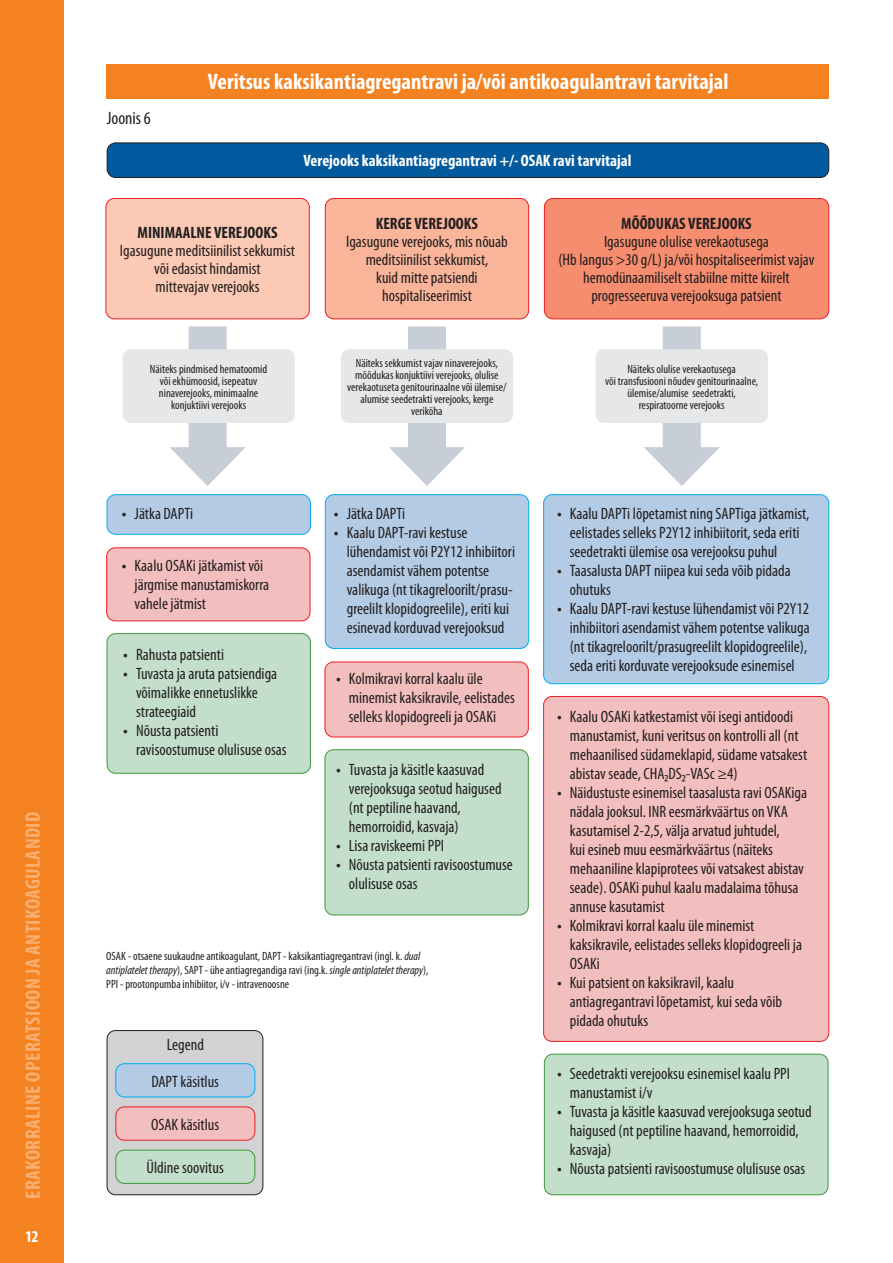
<style>
.page{position:relative;width:893px;height:1263px;background:#fff}
.page>*{position:absolute;margin:0;border:0;box-sizing:border-box;transform-origin:0 0}
.t1{font:700 condensed 22.5px "Myriad Pro";color:#fff}
.t2{font:700 condensed 21px "Myriad Pro";letter-spacing:.02em;color:#faaf71}
.t3{font:condensed 18px "Myriad Pro";color:#231f20}
.t4{font:condensed 16.5px/18.9px "Myriad Pro";color:#231f20}
.t5{font:700 condensed 16.5px "Myriad Pro";color:#fff}
.t6{font:700 condensed 16.5px "Myriad Pro";color:#231f20}
.t7{font:condensed 12px/12px "Myriad Pro";color:#231f20;text-align:center}
.s1{font-weight:700}
.s2{font-style:italic}
</style>
<div class="page">
<div style="left:0;top:0;width:64px;height:1263px;background:#f58220"></div>
<div style="left:544px;top:198px;width:285px;height:121px;background:#f68d6f;border-radius:9px"></div>
<div style="left:544px;top:198px;width:285px;height:121px;border:1px solid #ee1d23;border-radius:9px"></div>
<div style="left:325px;top:198px;width:204px;height:121px;background:#f9b49a;border-radius:9px"></div>
<div style="left:325px;top:198px;width:204px;height:121px;border:1px solid #ee1d23;border-radius:9px"></div>
<div style="left:106px;top:198px;width:203px;height:121px;background:#fcc9b4;border-radius:9px"></div>
<div style="left:106px;top:198px;width:204px;height:121px;border:1px solid #ee1d23;border-radius:9px"></div>
<div style="left:107px;top:1030px;width:156px;height:165px;background:#d1d2d4;border-radius:9px"></div>
<div style="left:107px;top:1030px;width:156px;height:165px;border:1px solid #231f20;border-radius:9px"></div>
<div style="left:544px;top:1054px;width:284px;height:141px;background:#c3dfcb;border-radius:9px"></div>
<div style="left:544px;top:1054px;width:284px;height:141px;border:1px solid #3f993d;border-radius:9px"></div>
<div style="left:106px;top:64px;width:723px;height:34px;background:#f58220"></div>
<div style="left:107px;top:143px;width:722px;height:35px;background:#015a9d;border-radius:9px"></div>
<div style="left:107px;top:143px;width:722px;height:35px;border:1px solid #231f20;border-radius:9px"></div>
<div style="left:107px;top:495px;width:203px;height:39px;background:#b3cbe5;border-radius:9px"></div>
<div style="left:107px;top:494px;width:204px;height:41px;border:1px solid #00aeef;border-radius:9px"></div>
<div style="left:325px;top:495px;width:204px;height:153px;background:#b3cbe5;border-radius:9px"></div>
<div style="left:325px;top:494px;width:204px;height:155px;border:1px solid #00aeef;border-radius:9px"></div>
<div style="left:544px;top:495px;width:285px;height:189px;background:#b3cbe5;border-radius:9px"></div>
<div style="left:543px;top:494px;width:286px;height:190px;border:1px solid #00aeef;border-radius:9px"></div>
<div style="left:544px;top:696px;width:285px;height:345px;background:#f3bfbe;border-radius:9px"></div>
<div style="left:543px;top:696px;width:286px;height:346px;border:1px solid #ee1d23;border-radius:9px"></div>
<div style="left:116px;top:1064px;width:139px;height:33px;background:#b3cbe5;border-radius:9px"></div>
<div style="left:115px;top:1063px;width:140px;height:34px;border:1px solid #00aeef;border-radius:9px"></div>
<div style="left:116px;top:1107px;width:139px;height:33px;background:#f3bfbe;border-radius:9px"></div>
<div style="left:115px;top:1106px;width:140px;height:34px;border:1px solid #ee1d23;border-radius:9px"></div>
<div style="left:116px;top:1150px;width:139px;height:33px;background:#c3dfcb;border-radius:9px"></div>
<div style="left:115px;top:1150px;width:140px;height:34px;border:1px solid #3f993d;border-radius:9px"></div>
<div style="left:107px;top:548px;width:203px;height:73px;background:#f3bfbe;border-radius:9px"></div>
<div style="left:106px;top:547px;width:204px;height:74px;border:1px solid #ee1d23;border-radius:9px"></div>
<div style="left:325px;top:662px;width:203px;height:75px;background:#f3bfbe;border-radius:9px"></div>
<div style="left:325px;top:662px;width:204px;height:75px;border:1px solid #ee1d23;border-radius:9px"></div>
<div style="left:107px;top:634px;width:203px;height:139px;background:#c3dfcb;border-radius:9px"></div>
<div style="left:107px;top:633px;width:204px;height:141px;border:1px solid #3f993d;border-radius:9px"></div>
<div style="left:325px;top:750px;width:203px;height:165px;background:#c3dfcb;border-radius:9px"></div>
<div style="left:325px;top:749px;width:204px;height:166px;border:1px solid #3f993d;border-radius:9px"></div>
<svg style="left:644px;top:326px;width:76px;height:160px"></svg>
<svg style="left:389px;top:326px;width:76px;height:160px"></svg>
<svg style="left:170px;top:326px;width:76px;height:160px"></svg>
<div style="left:596px;top:349px;width:172px;height:74px;background:#e6e7e9;border-radius:9px"></div>
<div style="left:341px;top:349px;width:172px;height:74px;background:#e6e7e9;border-radius:9px"></div>
<div style="left:123px;top:349px;width:172px;height:74px;background:#e6e7e9;border-radius:9px"></div>
<p class="t2" style="left:21px;top:1199px;width:389px;rotate:-90deg">ERAKORRALINE OPERATSIOON JA ANTIKOAGULANDID</p>
<p class="t5" style="left:25px;top:1227px;width:15px">12</p>
<p class="t3" style="left:107px;top:109px;width:46px">Joonis 6</p>
<h1 class="t1" style="left:208px;top:69px;width:522px">Veritsus kaksikantiagregantravi ja/või antikoagulantravi tarvitajal</h1>
<p class="t5" style="left:304px;top:152px;width:329px">Verejooks kaksikantiagregantravi +/- OSAK ravi tarvitajal</p>
<p class="t6" style="left:137px;top:223px;width:142px">MINIMAALNE VEREJOOKS</p>
<p class="t4" style="left:120px;top:242px;width:177px;line-height:18px;text-align:center">Igasugune meditsiinilist sekkumist või edasist hindamist<br>mittevajav verejooks</p>
<p class="t7" style="left:150px;top:363px;width:119px">Näiteks pindmised hematoomid või ekhümoosid, isepeatuv ninaverejooks, minimaalne konjuktiivi verejooks</p>
<p class="t4" style="left:122px;top:504px;width:73px"><span class="s1">•</span> Jätka DAPTi</p>
<p class="t4" style="left:135px;top:556px;width:136px;text-indent:-13px"><span class="s1">•</span> Kaalu OSAKi jätkamist või järgmise manustamiskorra vahele jätmist</p>
<p class="t4" style="left:123px;top:645px;width:102px"><span class="s1">•</span> Rahusta patsienti</p>
<p class="t4" style="left:136px;top:664px;width:143px;text-indent:-13px"><span class="s1">•</span> Tuvasta ja aruta patsiendiga võimalikke ennetuslikke strateegiaid</p>
<p class="t4" style="left:136px;top:721px;width:152px;text-indent:-13px"><span class="s1">•</span> Nõusta patsienti ravisoostumuse olulisuse osas</p>
<p class="t6" style="left:376px;top:214px;width:104px">KERGE VEREJOOKS</p>
<p class="t4" style="left:346px;top:233px;width:163px;line-height:18px;text-align:center">Igasugune verejooks, mis nõuab meditsiinilist sekkumist,<br>kuid mitte patsiendi hospitaliseerimist</p>
<p class="t7" style="left:347px;top:357px;width:161px">Näiteks sekkumist vajav ninaverejooks, mõõdukas konjuktiivi verejooks, olulise verekaotuseta genitourinaalne või ülemise/ alumise seedetrakti verejooks, kerge veriköha</p>
<p class="t4" style="left:334px;top:504px;width:73px"><span class="s1">•</span> Jätka DAPTi</p>
<p class="t4" style="left:347px;top:523px;width:170px;text-indent:-13px"><span class="s1">•</span> Kaalu DAPT-ravi kestuse lühendamist või P2Y12 inhibiitori asendamist vähem potentse valikuga (nt tikagreloorilt/prasu&shy;greelilt klopidogreelile), eriti kui esinevad korduvad verejooksud</p>
<p class="t4" style="left:349px;top:669px;width:167px;text-indent:-13px"><span class="s1">•</span> Kolmikravi korral kaalu üle minemist kaksikravile, eelistades selleks klopidogreeli ja OSAKi</p>
<p class="t4" style="left:349px;top:760px;width:154px;text-indent:-13px"><span class="s1">•</span> Tuvasta ja käsitle kaasuvad verejooksuga seotud haigused (nt peptiline haavand, hemorroidid, kasvaja)</p>
<p class="t4" style="left:336px;top:836px;width:110px"><span class="s1">•</span> Lisa raviskeemi PPI</p>
<p class="t4" style="left:349px;top:855px;width:166px;text-indent:-13px"><span class="s1">•</span> Nõusta patsienti ravisoostumuse olulisuse osas</p>
<p class="t7" style="left:106px;top:949px;width:324px;line-height:13.8px;text-align:left">OSAK - otsaene suukaudne antikoagulant, DAPT - kaksikantiagregantravi (ingl. k. <span class="s2">dual antiplatelet therapy</span>), SAPT - ühe antiagregandiga ravi (ing.k. <span class="s2">single antiplatelet therapy</span>),<br>PPI - prootonpumba inhibiitor, i/v - intravenoosne</p>
<p class="t4" style="left:167px;top:1035px;width:39px">Legend</p>
<p class="t4" style="left:151px;top:1072px;width:69px">DAPT käsitlus</p>
<p class="t4" style="left:151px;top:1115px;width:70px">OSAK käsitlus</p>
<p class="t4" style="left:147px;top:1158px;width:79px">Üldine soovitus</p>
<p class="t6" style="left:621px;top:214px;width:132px">MÕÕDUKAS VEREJOOKS</p>
<p class="t4" style="left:558px;top:233px;width:258px;line-height:18px;text-align:center">Igasugune olulise verekaotusega<br>(Hb langus &gt;30 g/L) ja/või hospitaliseerimist vajav hemodünaamiliselt stabiilne mitte kiirelt progresseeruva verejooksuga patsient</p>
<p class="t7" style="left:605px;top:363px;width:155px">Näiteks olulise verekaotusega<br>või transfusiooni nõudev genitourinaalne, ülemise/alumise seedetrakti, respiratoorne verejooks</p>
<p class="t4" style="left:570px;top:504px;width:241px;text-indent:-13px"><span class="s1">•</span> Kaalu DAPTi lõpetamist ning SAPTiga jätkamist, eelistades selleks P2Y12 inhibiitorit, seda eriti seedetrakti ülemise osa verejooksu puhul</p>
<p class="t4" style="left:570px;top:561px;width:222px;text-indent:-13px"><span class="s1">•</span> Taasalusta DAPT niipea kui seda võib pidada ohutuks</p>
<p class="t4" style="left:570px;top:599px;width:241px;text-indent:-13px"><span class="s1">•</span> Kaalu DAPT-ravi kestuse lühendamist või P2Y12 inhibiitori asendamist vähem potentse valikuga (nt tikagreloorilt/prasugreelilt klopidogreelile), seda eriti korduvate verejooksude esinemisel</p>
<p class="t4" style="left:570px;top:708px;width:239px;text-indent:-13px"><span class="s1">•</span> Kaalu OSAKi katkestamist või isegi antidoodi manustamist, kuni veritsus on kontrolli all (nt mehaanilised südameklapid, südame vatsakest abistav seade, CHA₂DS₂-VASc ≥4)</p>
<p class="t4" style="left:570px;top:784px;width:239px;text-indent:-13px"><span class="s1">•</span> Näidustuste esinemisel taasalusta ravi OSAKiga nädala jooksul. INR eesmärkväärtus on VKA kasutamisel 2-2,5, välja arvatud juhtudel,<br>kui esineb muu eesmärkväärtus (näiteks mehaaniline klapiprotees või vatsakest abistav seade). OSAKi puhul kaalu madalaima tõhusa annuse kasutamist</p>
<p class="t4" style="left:570px;top:917px;width:234px;text-indent:-13px"><span class="s1">•</span> Kolmikravi korral kaalu üle minemist kaksikravile, eelistades selleks klopidogreeli ja<br>OSAKi</p>
<p class="t4" style="left:570px;top:973px;width:214px;text-indent:-13px"><span class="s1">•</span> Kui patsient on kaksikravil, kaalu antiagregantravi lõpetamist, kui seda võib pidada ohutuks</p>
<p class="t4" style="left:570px;top:1065px;width:222px;text-indent:-13px"><span class="s1">•</span> Seedetrakti verejooksu esinemisel kaalu PPI manustamist i/v</p>
<p class="t4" style="left:570px;top:1103px;width:243px;text-indent:-13px"><span class="s1">•</span> Tuvasta ja käsitle kaasuvad verejooksuga seotud haigused (nt peptiline haavand, hemorroidid, kasvaja)</p>
<p class="t4" style="left:557px;top:1159px;width:250px"><span class="s1">•</span> Nõusta patsienti ravisoostumuse olulisuse osas</p>
</div>
